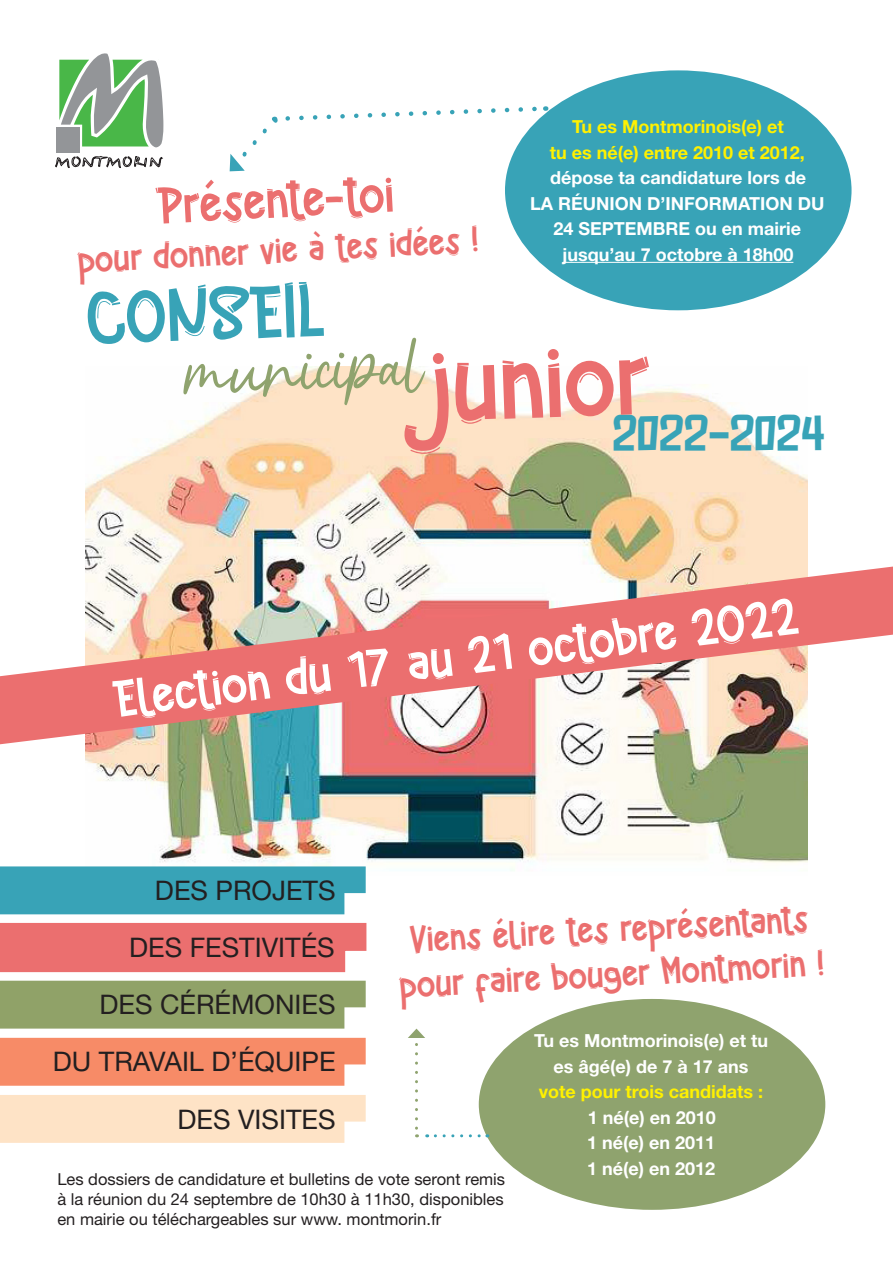
<style>
.page{position:relative;width:893px;height:1263px;background:#fff}
.page>*{position:absolute;margin:0;border:0;box-sizing:border-box;transform-origin:0 0}
.t1{font:75px "Black Rotela Free Personal";color:#8fa36e}
.t2{font:75px "Cutline";color:#38a3b7}
.t3{font:52.5px "Cutline";color:#fff}
.t4{font:52.5px "Cutline";color:#eb6f6f}
.t5{font:45px "Want Coffee";color:#38a3b7}
.t6{font:37.5px/45px "Cutline";color:#eb6f6f;text-align:center}
.t7{font:27px/57.2px "Helvetica Neue LT Std";color:#231f20;text-align:right}
.t8{font:700 18px/25.5px "Helvetica Neue LT Std";color:#fff;text-align:center}
.t9{font:700 18px/25.5px "Helvetica Neue LT Std";color:#fff101;text-align:center}
.t10{font:16.5px/19.8px "Helvetica Neue LT Std";color:#231f20;text-align:justify}
.s1{font-family:"Cutline";font-size:105px;color:#eb6f6f}
</style>
<div class="page">
<img style="left:85px;top:367px;width:723px;height:504px">
<div style="left:0;top:866px;width:366px;height:48px;background:#38a3b7"></div>
<div style="left:0;top:922px;width:367px;height:51px;background:#eb6f6f"></div>
<div style="left:0;top:981px;width:366px;height:47px;background:#90a268"></div>
<div style="left:0;top:1038px;width:366px;height:48px;background:#f78b67"></div>
<div style="left:0;top:1095px;width:366px;height:48px;background:#fee3c6"></div>
<div style="left:505px;top:70px;width:346px;height:240px;background:#38a3b7;border-radius:50%"></div>
<hr style="left:563px;top:262px;width:230px;height:1px;background:#fff">
<div style="left:479px;top:999px;width:346px;height:211px;background:#8fa36e;border-radius:50%"></div>
<svg style="left:55px;top:156px;width:108px;height:12px"></svg>
<div style="left:56px;top:127px;width:23px;height:26px;background:#939598"></div>
<svg style="left:59px;top:53px;width:104px;height:95px"></svg>
<svg style="left:0;top:566px;width:893px;height:178px"></svg>
<svg style="left:285px;top:106px;width:261px;height:17px"></svg>
<svg style="left:229px;top:117px;width:47px;height:55px"></svg>
<svg style="left:415px;top:1044px;width:3px;height:93px"></svg>
<svg style="left:408px;top:1028px;width:17px;height:10px"></svg>
<svg style="left:435px;top:1134px;width:53px;height:3px"></svg>
<p class="t9" style="left:550px;top:113px;width:257px">Tu es Montmorinois(e) et<br>tu es né(e) entre 2010 et 2012,</p>
<p class="t8" style="left:530px;top:164px;width:296px">dépose ta candidature lors de<br>LA RÉUNION D’INFORMATION DU<br>24 SEPTEMBRE ou en mairie jusqu’au 7 octobre à 18h00</p>
<h2 class="t4" style="left:155px;top:173px;width:239px;rotate:-3deg">Présente-toi</h2>
<h3 class="t6" style="left:76px;top:239px;width:404px;rotate:-3deg">pour donner vie à tes idées !</h3>
<h1 class="t2" style="left:84px;top:272px;width:238px;rotate:-2deg">CONSEIL</h1>
<h1 class="t1" style="left:183px;top:327px;width:466px;rotate:-2deg">municipal<span class="s1">junior</span></h1>
<h3 class="t5" style="left:612px;top:413px;width:214px">2022-2024</h3>
<h2 class="t3" style="left:110px;top:667px;width:690px;rotate:-7deg">Election du 17 au 21 octobre 2022</h2>
<h3 class="t7" style="left:53px;top:861px;width:284px">DES PROJETS<br>DES FESTIVITÉS<br>DES CÉRÉMONIES<br>DU TRAVAIL D’ÉQUIPE<br>DES VISITES</h3>
<h3 class="t6" style="left:395px;top:919px;width:427px;rotate:-3deg">Viens élire tes représentants pour faire bouger Montmorin !</h3>
<p class="t8" style="left:534px;top:1027px;width:235px">Tu es Montmorinois(e) et tu es âgé(e) de 7 à 17 ans</p>
<p class="t9" style="left:539px;top:1078px;width:226px">vote pour trois candidats :</p>
<p class="t8" style="left:587px;top:1104px;width:130px;text-align:justify">1 né(e) en 2010<br>1 né(e) en 2011<br>1 né(e) en 2012</p>
<p class="t10" style="left:57px;top:1169px;width:449px">Les dossiers de candidature et bulletins de vote seront remis à la réunion du 24 septembre de 10h30 à 11h30, disponibles en mairie ou téléchargeables sur www. montmorin.fr</p>
</div>
